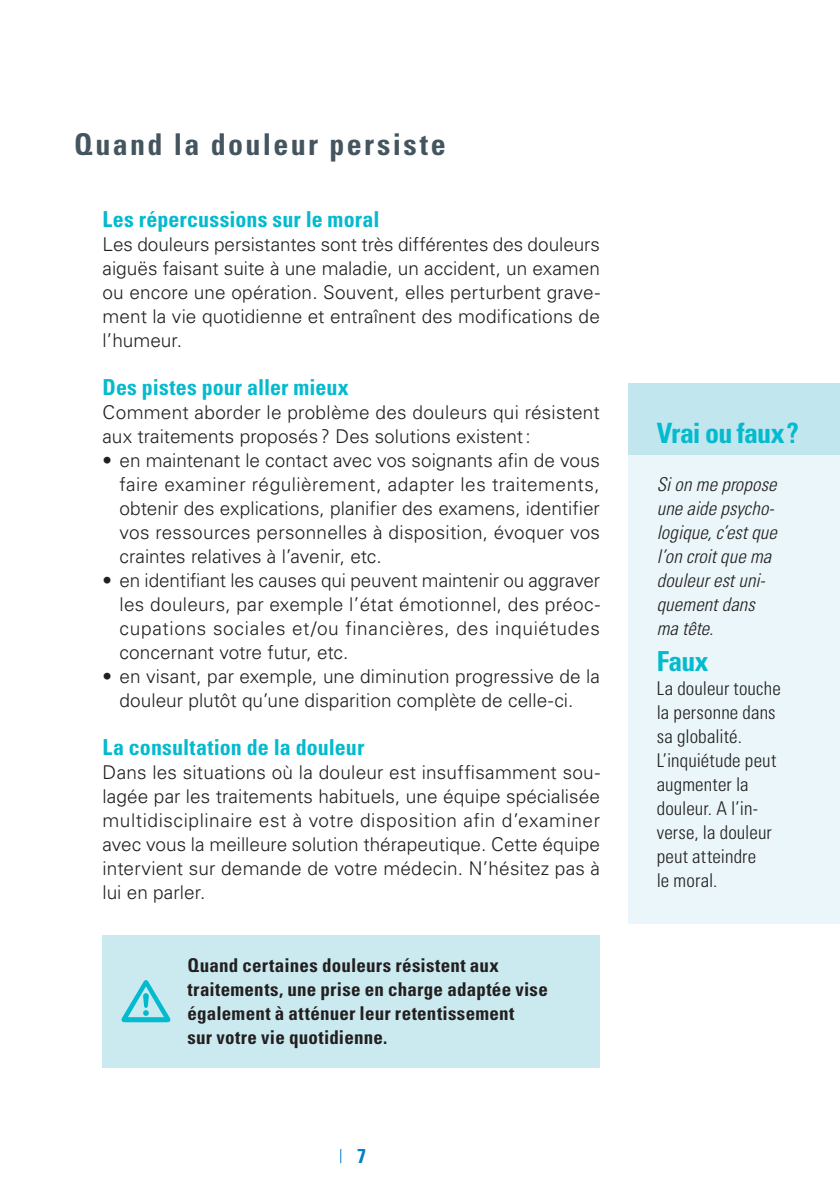
<style>
.page{position:relative;width:840px;height:1189px;background:#fff}
.page>*{position:absolute;margin:0;border:0;box-sizing:border-box;transform-origin:0 0}
.t1{font:700 condensed 30px "Univers LT Std";letter-spacing:.075em;color:#45555f}
.t2{font:700 condensed 28px "Univers LT Std";letter-spacing:-.035em;color:#03bace}
.t3{font:700 condensed 27.6px "Univers LT Std";color:#03bace}
.t4{font:700 condensed 22px "Univers LT Std";letter-spacing:.005em;color:#03bace}
.t5{font:700 condensed 20px "Univers LT Std";color:#0081c6}
.t6{font:300 19px/24px "Univers LT Std";letter-spacing:.005em;color:#231f20;text-align:justify}
.t7{font:700 condensed 19px/24px "Univers LT Std";letter-spacing:.01em;color:#231f20}
.t8{font:300 condensed 19px/24px "Univers LT Std";letter-spacing:.005em;color:#231f20}
.t9{font:italic 300 condensed 19px/24px "Univers LT Std";letter-spacing:.005em;color:#231f20}
</style>
<div class="page">
<svg style="left:340px;top:1149px;width:1px;height:14px"></svg>
<div style="left:103px;top:935px;width:497px;height:132px;background:#cbeaf0"></div>
<svg style="left:122px;top:980px;width:48px;height:42px"></svg>
<div style="left:628px;top:455px;width:212px;height:468px;background:#eaf6f9"></div>
<div style="left:628px;top:383px;width:212px;height:72px;background:#c2e6ee"></div>
<h1 class="t1" style="left:74px;top:126px;width:373px">Quand la douleur persiste</h1>
<p class="t4" style="left:103px;top:206px;width:278px">Les répercussions sur le moral</p>
<p class="t6" style="left:103px;top:232px;width:499px">Les douleurs persistantes sont très différentes des douleurs aiguës faisant suite à une maladie, un accident, un examen ou encore une opération. Souvent, elles perturbent grave&shy;ment la vie quotidienne et entraînent des modifications de l’humeur.</p>
<p class="t4" style="left:103px;top:374px;width:248px">Des pistes pour aller mieux</p>
<p class="t6" style="left:103px;top:400px;width:499px">Comment aborder le problème des douleurs qui résistent aux traitements proposés ? Des solutions existent:</p>
<p class="t6" style="left:120px;top:448px;width:482px;text-indent:-17px">• en maintenant le contact avec vos soignants afin de vous faire examiner régulièrement, adapter les traitements, obtenir des explications, planifier des examens, identifier vos ressources personnelles à disposition, évoquer vos craintes relatives à l’avenir, etc.</p>
<p class="t6" style="left:120px;top:568px;width:482px;text-indent:-17px">• en identifiant les causes qui peuvent maintenir ou aggraver les douleurs, par exemple l’état émotionnel, des préoc&shy;cupations sociales et/ou financières, des inquiétudes concernant votre futur, etc.</p>
<p class="t6" style="left:103px;top:664px;width:499px;text-align:center">• en visant, par exemple, une diminution progressive de la douleur plutôt qu’une disparition complète de celle-ci.</p>
<p class="t4" style="left:103px;top:734px;width:263px">La consultation de la douleur</p>
<p class="t6" style="left:103px;top:760px;width:499px">Dans les situations où la douleur est insuffisamment sou&shy;lagée par les traitements habituels, une équipe spécialisée multidisciplinaire est à votre disposition afin d’examiner avec vous la meilleure solution thérapeutique. Cette équipe intervient sur demande de votre médecin. N’hésitez pas à lui en parler.</p>
<p class="t7" style="left:188px;top:953px;width:362px">Quand certaines douleurs résistent aux traitements, une prise en charge adaptée vise également à atténuer leur retentissement<br>sur votre vie quotidienne.</p>
<p class="t5" style="left:357px;top:1144px;width:10px">7</p>
<h2 class="t2" style="left:657px;top:416px;width:144px">Vrai ou faux?</h2>
<p class="t9" style="left:657px;top:472px;width:122px">Si on me propose une aide psycho&shy;logique, c’est que l’on croit que ma douleur est uni&shy;quement dans ma tête.</p>
<h3 class="t3" style="left:657px;top:644px;width:53px">Faux</h3>
<p class="t8" style="left:657px;top:676px;width:126px">La douleur touche la personne dans sa globalité.<br>L’inquiétude peut augmenter la douleur. A l’in&shy;verse, la douleur peut atteindre<br>le moral.</p>
</div>
